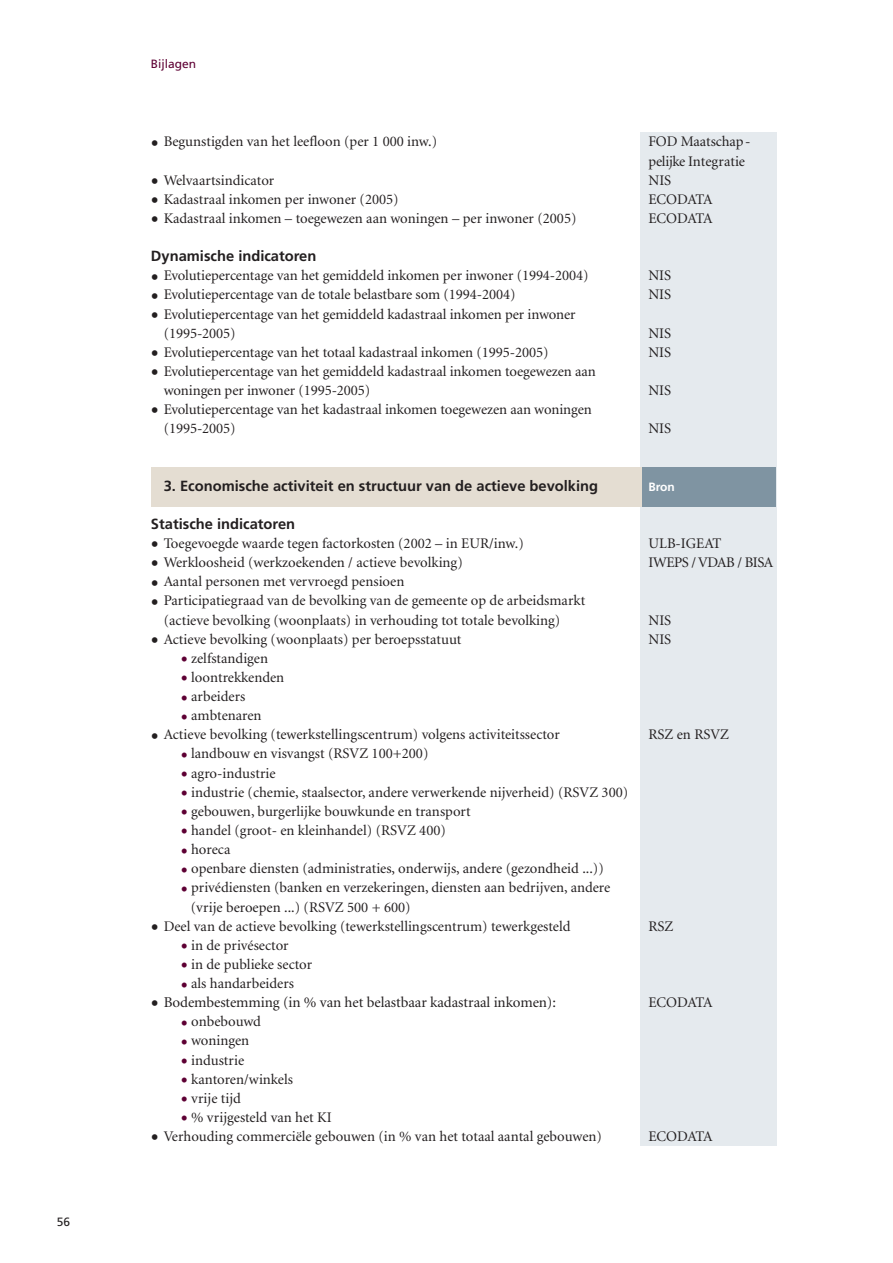
<style>
.page{position:relative;width:893px;height:1263px;background:#fff}
.page>*{position:absolute;margin:0;border:0;box-sizing:border-box;transform-origin:0 0}
.t1{font:15px "Minion";letter-spacing:-.005em;color:#231f20}
.t2{font:14.7px/19.2px "Minion";color:#231f20}
.t3{font:700 14.7px "Frutiger";color:#231f20}
.t4{font:14.7px "Minion";letter-spacing:-.02em;color:#231f20}
.t5{font:14.7px "Minion";letter-spacing:-.03em;color:#231f20}
.t6{font:12px "Frutiger";color:#5e0034}
.t7{font:700 12px "Frutiger";color:#fff}
.t8{font:12px "Frutiger";color:#231f20}
.s1{font-size:27px}
.s2{font-size:24px;color:#5e0034}
</style>
<div class="page">
<div style="left:641px;top:132px;width:136px;height:1014px;background:#e5eaee"></div>
<div style="left:151px;top:467px;width:491px;height:40px;background:#e4ddd2"></div>
<div style="left:642px;top:467px;width:134px;height:40px;background:#7f94a2"></div>
<p class="t8" style="left:57px;top:1217px;width:15px">56</p>
<p class="t6" style="left:151px;top:59px;width:47px">Bijlagen</p>
<p class="t2" style="left:151px;top:133px;width:288px"><span class="s1">•</span> Begunstigden van het leefloon (per 1 000 inw.)</p>
<p class="t2" style="left:648px;top:133px;width:103px">FOD Maatschap&shy;pelijke Integratie</p>
<p class="t2" style="left:151px;top:172px;width:125px"><span class="s1">•</span> Welvaartsindicator</p>
<p class="t2" style="left:648px;top:172px;width:24px">NIS</p>
<p class="t2" style="left:151px;top:191px;width:249px"><span class="s1">•</span> Kadastraal inkomen per inwoner (2005)</p>
<p class="t4" style="left:648px;top:193px;width:66px">ECODATA</p>
<p class="t2" style="left:151px;top:210px;width:427px"><span class="s1">•</span> Kadastraal inkomen – toegewezen aan woningen – per inwoner (2005)</p>
<p class="t4" style="left:648px;top:212px;width:66px">ECODATA</p>
<p class="t3" style="left:151px;top:250px;width:167px">Dynamische indicatoren</p>
<p class="t2" style="left:151px;top:267px;width:439px"><span class="s1">•</span> Evolutiepercentage van het gemiddeld inkomen per inwoner (1994-2004)</p>
<p class="t2" style="left:648px;top:267px;width:24px">NIS</p>
<p class="t2" style="left:151px;top:286px;width:366px"><span class="s1">•</span> Evolutiepercentage van de totale belastbare som (1994-2004)</p>
<p class="t2" style="left:648px;top:286px;width:24px">NIS</p>
<p class="t2" style="left:164px;top:305px;width:413px;text-indent:-13px"><span class="s1">•</span> Evolutiepercentage van het gemiddeld kadastraal inkomen per inwoner (1995-2005)</p>
<p class="t2" style="left:648px;top:325px;width:24px">NIS</p>
<p class="t2" style="left:151px;top:344px;width:399px"><span class="s1">•</span> Evolutiepercentage van het totaal kadastraal inkomen (1995-2005)</p>
<p class="t2" style="left:648px;top:344px;width:24px">NIS</p>
<p class="t2" style="left:164px;top:363px;width:433px;text-indent:-13px"><span class="s1">•</span> Evolutiepercentage van het gemiddeld kadastraal inkomen toegewezen aan woningen per inwoner (1995-2005)</p>
<p class="t2" style="left:648px;top:382px;width:24px">NIS</p>
<p class="t2" style="left:164px;top:401px;width:430px;text-indent:-13px"><span class="s1">•</span> Evolutiepercentage van het kadastraal inkomen toegewezen aan woningen (1995-2005)</p>
<p class="t2" style="left:648px;top:420px;width:24px">NIS</p>
<p class="t3" style="left:164px;top:480px;width:436px">3. Economische activiteit en structuur van de actieve bevolking</p>
<p class="t7" style="left:648px;top:482px;width:28px">Bron</p>
<p class="t3" style="left:151px;top:518px;width:146px">Statische indicatoren</p>
<p class="t2" style="left:151px;top:535px;width:374px"><span class="s1">•</span> Toegevoegde waarde tegen factorkosten (2002 – in EUR/inw.)</p>
<p class="t2" style="left:648px;top:535px;width:74px">ULB-IGEAT</p>
<p class="t2" style="left:151px;top:554px;width:313px"><span class="s1">•</span> Werkloosheid (werkzoekenden / actieve bevolking)</p>
<p class="t5" style="left:648px;top:557px;width:126px">IWEPS / VDAB / BISA</p>
<p class="t2" style="left:151px;top:573px;width:255px"><span class="s1">•</span> Aantal personen met vervroegd pensioen</p>
<p class="t2" style="left:164px;top:592px;width:423px;text-indent:-13px"><span class="s1">•</span> Participatiegraad van de bevolking van de gemeente op de arbeidsmarkt (actieve bevolking (woonplaats) in verhouding tot totale bevolking)</p>
<p class="t2" style="left:648px;top:611px;width:24px">NIS</p>
<p class="t2" style="left:151px;top:631px;width:312px"><span class="s1">•</span> Actieve bevolking (woonplaats) per beroepsstatuut</p>
<p class="t2" style="left:648px;top:631px;width:24px">NIS</p>
<p class="t2" style="left:181px;top:650px;width:89px"><span class="s2">•</span> zelfstandigen</p>
<p class="t2" style="left:181px;top:669px;width:105px"><span class="s2">•</span> loontrekkenden</p>
<p class="t2" style="left:181px;top:688px;width:66px"><span class="s2">•</span> arbeiders</p>
<p class="t2" style="left:181px;top:707px;width:82px"><span class="s2">•</span> ambtenaren</p>
<p class="t2" style="left:151px;top:726px;width:410px"><span class="s1">•</span> Actieve bevolking (tewerkstellingscentrum) volgens activiteitssector</p>
<p class="t2" style="left:648px;top:726px;width:82px">RSZ en RSVZ</p>
<p class="t2" style="left:181px;top:745px;width:249px"><span class="s2">•</span> landbouw en visvangst (RSVZ 100+200)</p>
<p class="t2" style="left:181px;top:764px;width:96px"><span class="s2">•</span> agro-industrie</p>
<p class="t2" style="left:181px;top:784px;width:449px"><span class="s2">•</span> industrie (chemie, staalsector, andere verwerkende nijverheid) (RSVZ 300)</p>
<p class="t2" style="left:181px;top:803px;width:292px"><span class="s2">•</span> gebouwen, burgerlijke bouwkunde en transport</p>
<p class="t2" style="left:181px;top:822px;width:267px"><span class="s2">•</span> handel (groot- en kleinhandel) (RSVZ 400)</p>
<p class="t2" style="left:181px;top:841px;width:51px"><span class="s2">•</span> horeca</p>
<p class="t2" style="left:181px;top:860px;width:425px"><span class="s2">•</span> openbare diensten (administraties, onderwijs, andere (gezondheid ...))</p>
<p class="t2" style="left:191px;top:879px;width:421px;text-indent:-10px"><span class="s2">•</span> privédiensten (banken en verzekeringen, diensten aan bedrijven, andere (vrije beroepen ...) (RSVZ 500 + 600)</p>
<p class="t2" style="left:151px;top:917px;width:421px"><span class="s1">•</span> Deel van de actieve bevolking (tewerkstellingscentrum) tewerkgesteld</p>
<p class="t2" style="left:648px;top:917px;width:26px">RSZ</p>
<p class="t2" style="left:181px;top:937px;width:109px"><span class="s2">•</span> in de privésector</p>
<p class="t2" style="left:181px;top:956px;width:133px"><span class="s2">•</span> in de publieke sector</p>
<p class="t2" style="left:181px;top:975px;width:115px"><span class="s2">•</span> als handarbeiders</p>
<p class="t1" style="left:151px;top:996px;width:407px"><span class="s1">•</span> Bodembestemming (in % van het belastbaar kadastraal inkomen):</p>
<p class="t4" style="left:648px;top:997px;width:66px">ECODATA</p>
<p class="t2" style="left:181px;top:1013px;width:82px"><span class="s2">•</span> onbebouwd</p>
<p class="t2" style="left:181px;top:1032px;width:70px"><span class="s2">•</span> woningen</p>
<p class="t2" style="left:181px;top:1051px;width:65px"><span class="s2">•</span> industrie</p>
<p class="t2" style="left:181px;top:1070px;width:114px"><span class="s2">•</span> kantoren/winkels</p>
<p class="t2" style="left:181px;top:1090px;width:62px"><span class="s2">•</span> vrije tijd</p>
<p class="t2" style="left:181px;top:1109px;width:153px"><span class="s2">•</span> % vrijgesteld van het KI</p>
<p class="t2" style="left:151px;top:1128px;width:453px"><span class="s1">•</span> Verhouding commerciële gebouwen (in % van het totaal aantal gebouwen)</p>
<p class="t4" style="left:648px;top:1130px;width:66px">ECODATA</p>
</div>
